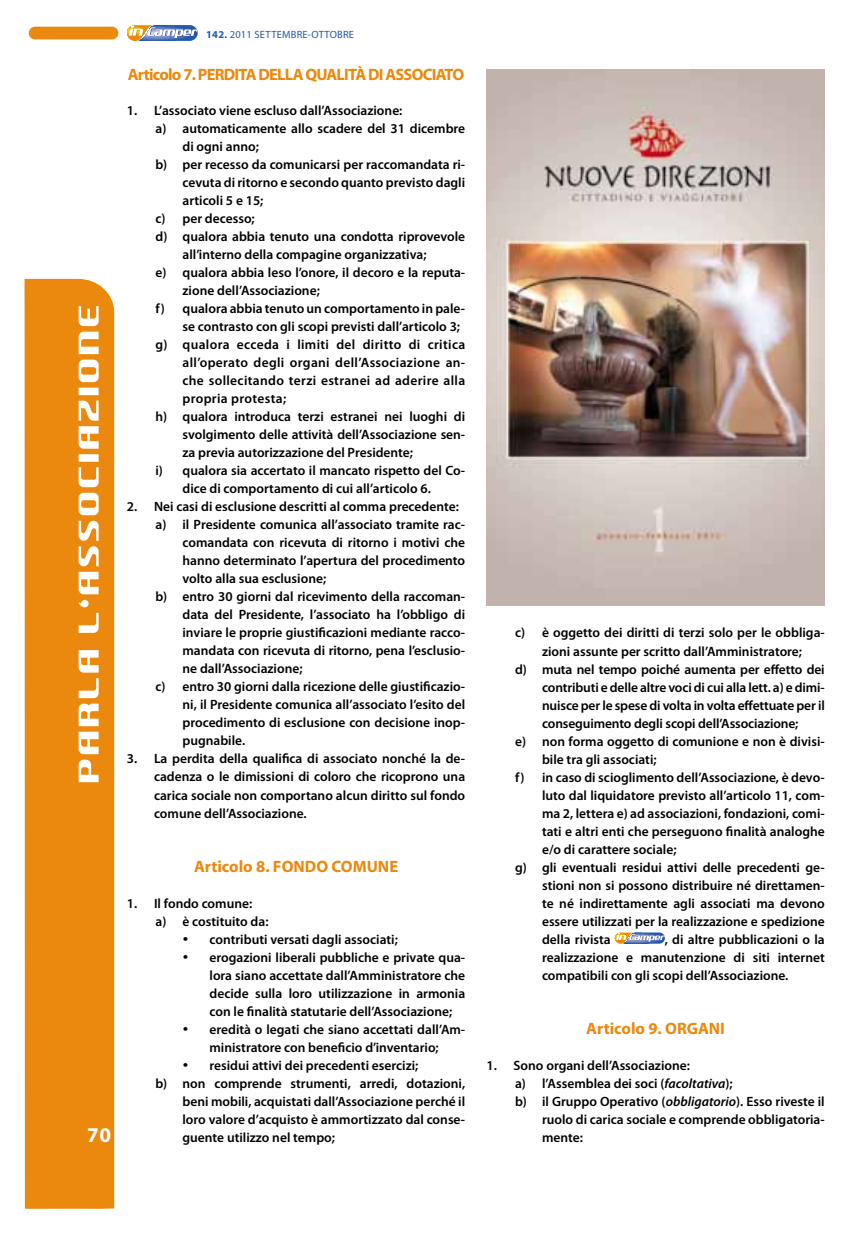
<style>
.page{position:relative;width:868px;height:1234px;background:#fff}
.page>*{position:absolute;margin:0;border:0;box-sizing:border-box;transform-origin:0 0}
.t1{font:21px "Myriad Pro Bol 1";color:#fff}
.t2{font:16.5px "Myriad Pro Bol 1";letter-spacing:-.04em;color:#eb880e}
.t3{font:16.5px "Myriad Pro Bol 1";color:#eb880e}
.t4{font:600 13.5px/18px "Myriad Pro";color:#000;text-align:justify}
.t5{font:600 13.5px "Myriad Pro";letter-spacing:.025em;color:#000}
.t6{font:10.5px "Myriad Pro";letter-spacing:.02em;color:#235aa7}
.s1{font-family:"Myriad Pro Bol 1"}
.s2{font-style:italic}
</style>
<div class="page">
<svg style="left:127px;top:25px;width:71px;height:16px"></svg>
<div style="left:29px;top:27px;width:89px;height:12px;background:#eb880e;border-radius:6px"></div>
<div style="left:24px;top:279px;width:90px;height:929px;background:#eb880e"></div>
<svg style="left:79px;top:306px;width:20px;height:476px"></svg>
<svg style="left:615px;top:932px;width:49px;height:11px"></svg>
<img style="left:486px;top:69px;width:338px;height:536px">
<h1 class="t1" style="left:87px;top:1121px;width:25px">70</h1>
<p class="t6" style="left:206px;top:28px;width:149px"><span class="s1">142.</span> 2011 SETTEMBRE-OTTOBRE</p>
<p class="t2" style="left:128px;top:64px;width:338px">Articolo 7. PERDITA DELLA QUALITÀ DI ASSOCIATO</p>
<p class="t4" style="left:127px;top:102px;width:277px">1. L’associato viene escluso dall’Associazione:</p>
<p class="t4" style="left:155px;top:120px;width:311px">a) automaticamente allo scadere del 31 dicembre</p>
<p class="t4" style="left:182px;top:138px;width:78px">di ogni anno;</p>
<p class="t4" style="left:155px;top:156px;width:311px">b) per recesso da comunicarsi per raccomandata ri-</p>
<p class="t4" style="left:182px;top:174px;width:284px">cevuta di ritorno e secondo quanto previsto dagli</p>
<p class="t4" style="left:182px;top:192px;width:82px">articoli 5 e 15;</p>
<p class="t4" style="left:155px;top:210px;width:101px">c) per decesso;</p>
<p class="t4" style="left:155px;top:228px;width:311px">d) qualora abbia tenuto una condotta riprovevole</p>
<p class="t4" style="left:182px;top:246px;width:245px">all’interno della compagine organizzativa;</p>
<p class="t4" style="left:155px;top:264px;width:311px">e) qualora abbia leso l’onore, il decoro e la reputa-</p>
<p class="t4" style="left:182px;top:282px;width:139px">zione dell’Associazione;</p>
<p class="t4" style="left:155px;top:300px;width:311px">f) qualora abbia tenuto un comportamento in pale-</p>
<p class="t4" style="left:182px;top:318px;width:279px">se contrasto con gli scopi previsti dall’articolo 3;</p>
<p class="t5" style="left:155px;top:337px;width:311px">g) qualora ecceda i limiti del diritto di critica</p>
<p class="t5" style="left:182px;top:355px;width:284px">all’operato degli organi dell’Associazione an-</p>
<p class="t5" style="left:182px;top:373px;width:284px">che sollecitando terzi estranei ad aderire alla</p>
<p class="t5" style="left:182px;top:391px;width:105px">propria protesta;</p>
<p class="t4" style="left:155px;top:408px;width:311px">h) qualora introduca terzi estranei nei luoghi di</p>
<p class="t4" style="left:182px;top:426px;width:284px">svolgimento delle attività dell’Associazione sen-</p>
<p class="t4" style="left:182px;top:444px;width:232px">za previa autorizzazione del Presidente;</p>
<p class="t4" style="left:155px;top:462px;width:311px">i) qualora sia accertato il mancato rispetto del Co-</p>
<p class="t4" style="left:182px;top:480px;width:250px">dice di comportamento di cui all’articolo 6.</p>
<p class="t4" style="left:127px;top:498px;width:333px">2. Nei casi di esclusione descritti al comma precedente:</p>
<p class="t4" style="left:155px;top:516px;width:311px">a) il Presidente comunica all’associato tramite rac-</p>
<p class="t4" style="left:182px;top:534px;width:284px">comandata con ricevuta di ritorno i motivi che</p>
<p class="t4" style="left:182px;top:552px;width:284px">hanno determinato l’apertura del procedimento</p>
<p class="t4" style="left:182px;top:570px;width:145px">volto alla sua esclusione;</p>
<p class="t4" style="left:155px;top:588px;width:311px">b) entro 30 giorni dal ricevimento della raccoman-</p>
<p class="t4" style="left:182px;top:606px;width:284px">data del Presidente, l’associato ha l’obbligo di</p>
<p class="t4" style="left:182px;top:624px;width:284px">inviare le proprie giustificazioni mediante racco-</p>
<p class="t4" style="left:182px;top:642px;width:284px">mandata con ricevuta di ritorno, pena l’esclusio-</p>
<p class="t4" style="left:182px;top:660px;width:121px">ne dall’Associazione;</p>
<p class="t4" style="left:155px;top:678px;width:311px">c) entro 30 giorni dalla ricezione delle giustificazio-</p>
<p class="t4" style="left:182px;top:696px;width:284px">ni, il Presidente comunica all’associato l’esito del</p>
<p class="t4" style="left:182px;top:714px;width:284px">procedimento di esclusione con decisione inop-</p>
<p class="t4" style="left:182px;top:732px;width:64px">pugnabile.</p>
<p class="t4" style="left:154px;top:750px;width:313px;text-indent:-27px">3. La perdita della qualifica di associato nonché la de&shy;cadenza o le dimissioni di coloro che ricoprono una carica sociale non comportano alcun diritto sul fondo comune dell’Associazione.</p>
<p class="t3" style="left:194px;top:855px;width:205px">Articolo 8. FONDO COMUNE</p>
<p class="t4" style="left:155px;top:894px;width:114px;text-indent:-28px">1. Il fondo comune:<br>a) è costituito da:</p>
<p class="t4" style="left:182px;top:930px;width:217px">• contributi versati dagli associati;</p>
<p class="t4" style="left:209px;top:948px;width:257px;text-indent:-27px">• erogazioni liberali pubbliche e private qua&shy;lora siano accettate dall’Amministratore che decide sulla loro utilizzazione in armonia con le finalità statutarie dell’Associazione;</p>
<p class="t4" style="left:182px;top:1020px;width:284px;text-align:center">• eredità o legati che siano accettati dall’Am&shy;ministratore con beneficio d’inventario;</p>
<p class="t4" style="left:182px;top:1056px;width:237px">• residui attivi dei precedenti esercizi;</p>
<p class="t4" style="left:155px;top:1074px;width:311px">b) non comprende strumenti, arredi, dotazioni,</p>
<p class="t4" style="left:182px;top:1092px;width:284px">beni mobili, acquistati dall’Associazione perché il</p>
<p class="t4" style="left:182px;top:1110px;width:284px">loro valore d’acquisto è ammortizzato dal conse-</p>
<p class="t4" style="left:182px;top:1128px;width:154px">guente utilizzo nel tempo;</p>
<p class="t4" style="left:515px;top:624px;width:311px">c) è oggetto dei diritti di terzi solo per le obbliga-</p>
<p class="t4" style="left:542px;top:642px;width:261px">zioni assunte per scritto dall’Amministratore;</p>
<p class="t4" style="left:515px;top:660px;width:311px">d) muta nel tempo poiché aumenta per effetto dei</p>
<p class="t4" style="left:542px;top:678px;width:284px">contributi e delle altre voci di cui alla lett. a) e dimi-</p>
<p class="t4" style="left:542px;top:696px;width:284px">nuisce per le spese di volta in volta effettuate per il</p>
<p class="t4" style="left:542px;top:714px;width:258px">conseguimento degli scopi dell’Associazione;</p>
<p class="t4" style="left:515px;top:732px;width:311px">e) non forma oggetto di comunione e non è divisi-</p>
<p class="t4" style="left:542px;top:750px;width:116px">bile tra gli associati;</p>
<p class="t4" style="left:515px;top:768px;width:311px">f) in caso di scioglimento dell’Associazione, è devo-</p>
<p class="t4" style="left:542px;top:786px;width:284px">luto dal liquidatore previsto all’articolo 11, com-</p>
<p class="t4" style="left:542px;top:804px;width:284px">ma 2, lettera e) ad associazioni, fondazioni, comi-</p>
<p class="t4" style="left:542px;top:822px;width:284px">tati e altri enti che perseguono finalità analoghe</p>
<p class="t4" style="left:542px;top:840px;width:136px">e/o di carattere sociale;</p>
<p class="t4" style="left:515px;top:858px;width:311px">g) gli eventuali residui attivi delle precedenti ge-</p>
<p class="t4" style="left:542px;top:876px;width:284px">stioni non si possono distribuire né direttamen-</p>
<p class="t4" style="left:542px;top:894px;width:284px">te né indirettamente agli associati ma devono</p>
<p class="t4" style="left:542px;top:912px;width:284px">essere utilizzati per la realizzazione e spedizione</p>
<p class="t4" style="left:542px;top:930px;width:70px">della rivista</p>
<p class="t4" style="left:542px;top:930px;width:284px;text-indent:123px">, di altre pubblicazioni o la realizzazione e manutenzione di siti internet compatibili con gli scopi dell’Associazione.</p>
<p class="t3" style="left:586px;top:1017px;width:140px">Articolo 9. ORGANI</p>
<p class="t4" style="left:486px;top:1056px;width:205px">1. Sono organi dell’Associazione:</p>
<p class="t4" style="left:515px;top:1074px;width:219px">a) l’Assemblea dei soci (<span class="s2">facoltativa</span>);</p>
<p class="t4" style="left:515px;top:1092px;width:311px">b) il Gruppo Operativo (<span class="s2">obbligatorio</span>). Esso riveste il</p>
<p class="t4" style="left:542px;top:1110px;width:284px">ruolo di carica sociale e comprende obbligatoria-</p>
<p class="t4" style="left:542px;top:1128px;width:42px">mente:</p>
</div>
